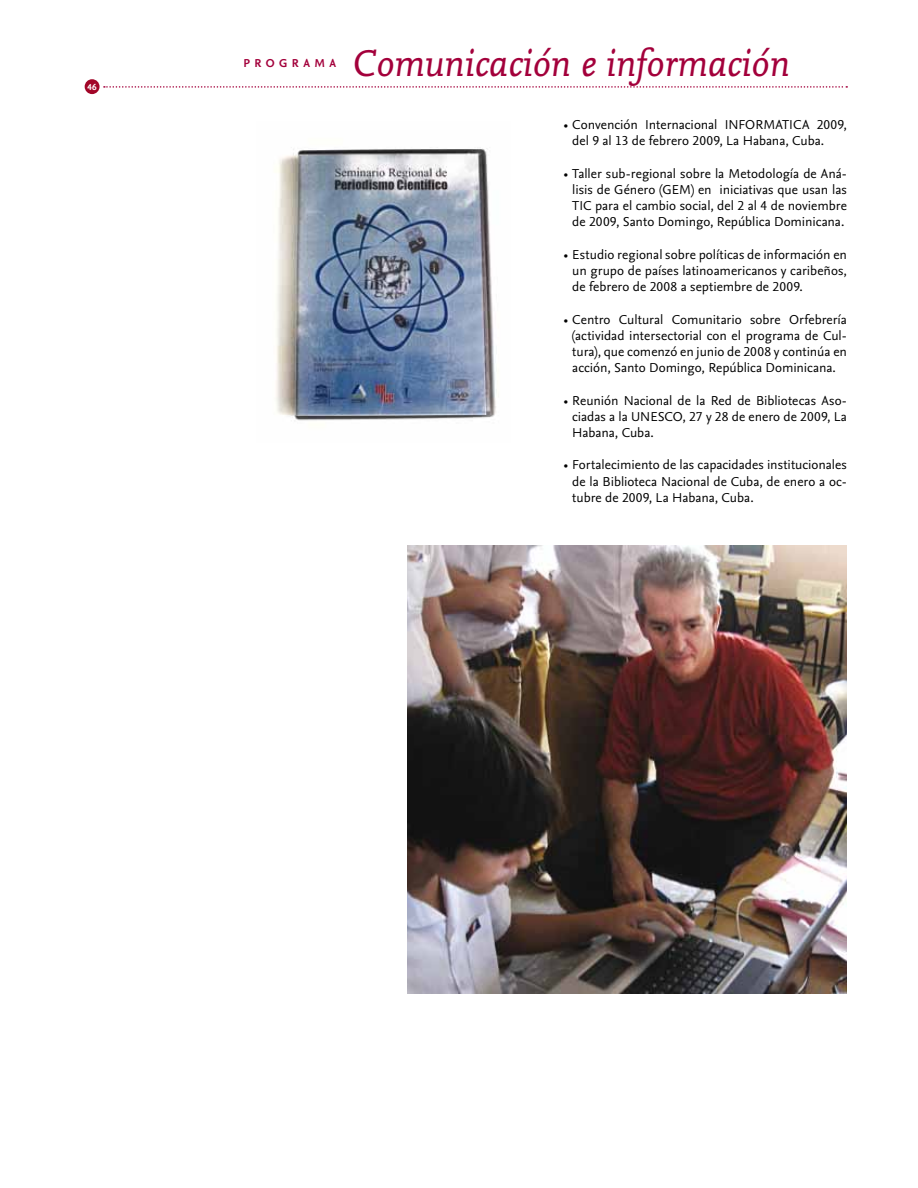
<style>
.page{position:relative;width:918px;height:1188px;background:#fff}
.page>*{position:absolute;margin:0;border:0;box-sizing:border-box;transform-origin:0 0}
.t1{font:italic 39px "Nexus Mix";color:#a3003b}
.t2{font:13.5px/16.2px "Nexus Sans TF";color:#000;text-align:justify}
.t3{font:700 12px "Nexus Sans TF";letter-spacing:.37em;color:#a3003b}
.t4{font:700 9px "Nexus Sans TF";color:#fff}
</style>
<div class="page">
<div style="left:85px;top:79px;width:15px;height:15px;background:#a20628;border-radius:50%"></div>
<svg style="left:104px;top:86px;width:743px;height:2px"></svg>
<img style="left:276px;top:148px;width:220px;height:273px">
<img style="left:407px;top:545px;width:440px;height:449px">
<p class="t4" style="left:88px;top:81px;width:10px">46</p>
<p class="t3" style="left:244px;top:55px;width:94px">PROGRAMA</p>
<h1 class="t1" style="left:353px;top:38px;width:438px">Comunicación e información</h1>
<p class="t2" style="left:572px;top:117px;width:276px;text-indent:-9px">• Convención Internacional INFORMATICA 2009, del 9 al 13 de febrero 2009, La Habana, Cuba.</p>
<p class="t2" style="left:572px;top:165px;width:276px;text-indent:-9px">• Taller sub-regional sobre la Metodología de Aná&shy;lisis de Género (GEM) en iniciativas que usan las TIC para el cambio social, del 2 al 4 de noviembre de 2009, Santo Domingo, República Dominicana.</p>
<p class="t2" style="left:572px;top:246px;width:276px;text-indent:-9px">• Estudio regional sobre políticas de información en un grupo de países latinoamericanos y caribeños, de febrero de 2008 a septiembre de 2009.</p>
<p class="t2" style="left:572px;top:311px;width:276px;text-indent:-9px">• Centro Cultural Comunitario sobre Orfebrería (actividad intersectorial con el programa de Cul&shy;tura), que comenzó en junio de 2008 y continúa en acción, Santo Domingo, República Dominicana.</p>
<p class="t2" style="left:572px;top:392px;width:276px;text-indent:-8px">• Reunión Nacional de la Red de Bibliotecas Aso&shy;ciadas a la UNESCO, 27 y 28 de enero de 2009, La Habana, Cuba.</p>
<p class="t2" style="left:572px;top:457px;width:276px;text-indent:-9px">• Fortalecimiento de las capacidades institucionales de la Biblioteca Nacional de Cuba, de enero a oc&shy;tubre de 2009, La Habana, Cuba.</p>
</div>
